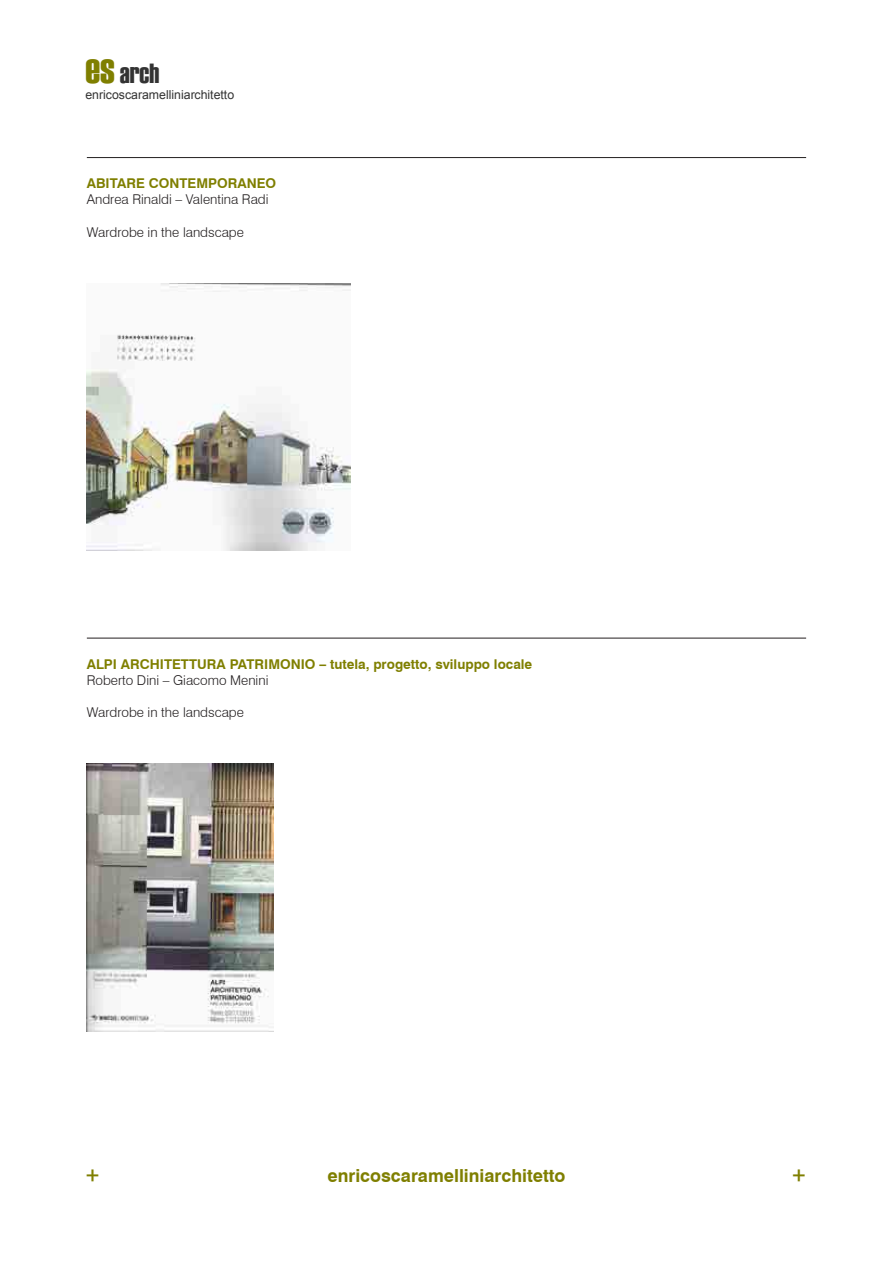
<style>
.page{position:relative;width:893px;height:1263px;background:#fff}
.page>*{position:absolute;margin:0;border:0;box-sizing:border-box;transform-origin:0 0}
.t1{font:27.6px "Haettenschweiler";color:#333}
.t2{font:24.45px "Arial";color:#7f7f00}
.t3{font:700 18px "Swiss 721 BT";color:#7f7f00}
.t4{font:300 13.5px "Swiss 721 BT";color:#231f20}
.t5{font:700 13.5px "Swiss 721 BT";color:#7f7f00}
.t6{font:12.3px "Arial";color:#333}
.s1{font-size:41.4px;color:#7f7f00}
</style>
<div class="page">
<hr style="left:87px;top:157px;width:719px;height:1px;background:#231f20">
<hr style="left:87px;top:638px;width:719px;height:1px;background:#231f20">
<img style="left:87px;top:283px;width:264px;height:267px">
<img style="left:87px;top:764px;width:186px;height:267px">
<h1 class="t1" style="left:85px;top:54px;width:75px"><span class="s1">es</span> arch</h1>
<p class="t6" style="left:85px;top:87px;width:150px">enricoscaramelliniarchitetto</p>
<p class="t5" style="left:87px;top:175px;width:191px">ABITARE CONTEMPORANEO</p>
<p class="t4" style="left:87px;top:191px;width:183px">Andrea Rinaldi – Valentina Radi</p>
<p class="t4" style="left:87px;top:224px;width:159px">Wardrobe in the landscape</p>
<p class="t5" style="left:87px;top:656px;width:447px">ALPI ARCHITETTURA PATRIMONIO – tutela, progetto, sviluppo locale</p>
<p class="t4" style="left:87px;top:672px;width:183px">Roberto Dini – Giacomo Menini</p>
<p class="t4" style="left:87px;top:704px;width:159px">Wardrobe in the landscape</p>
<h3 class="t3" style="left:327px;top:1165px;width:240px">enricoscaramelliniarchitetto</h3>
<h2 class="t2" style="left:85px;top:1159px;width:16px">+</h2>
<h2 class="t2" style="left:792px;top:1159px;width:16px">+</h2>
</div>
